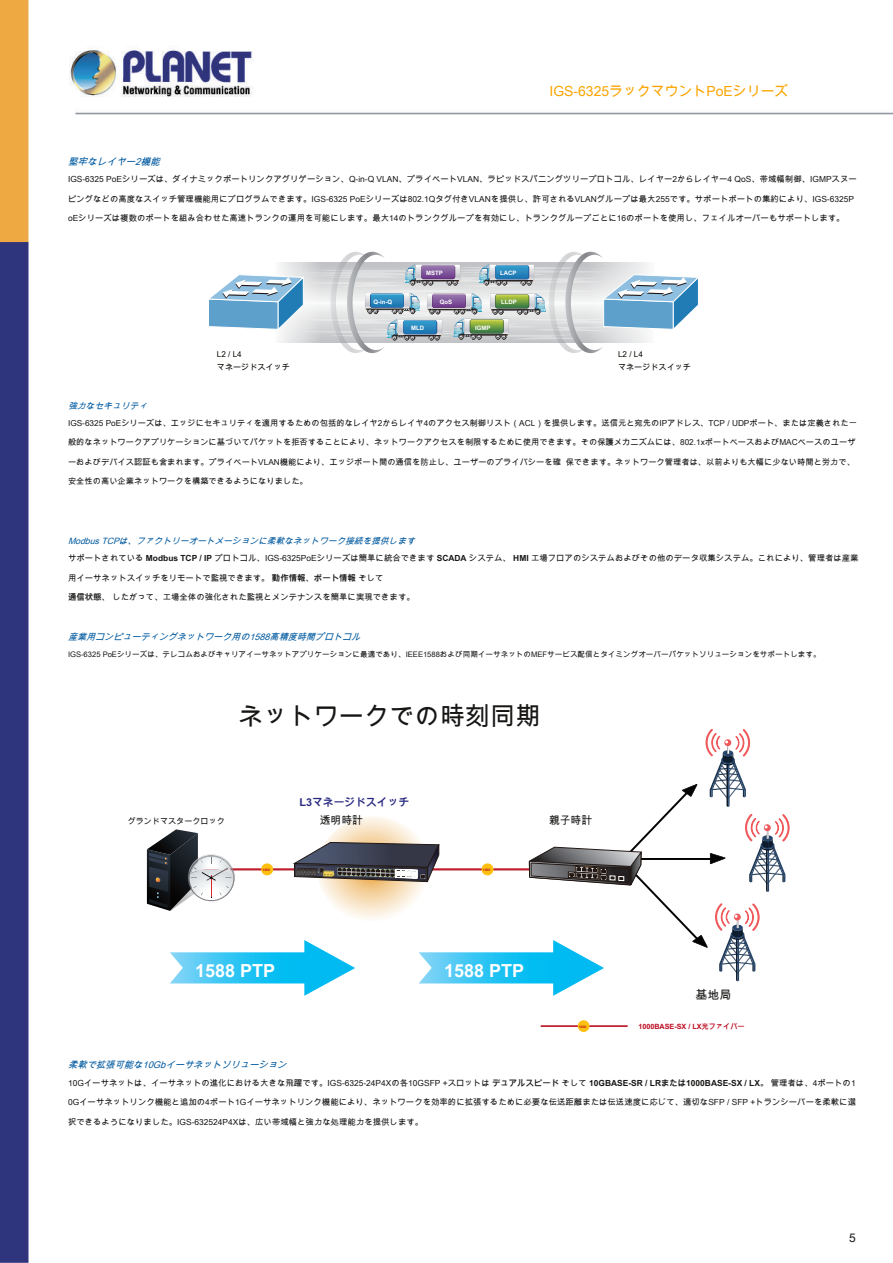
<style>
.page{position:relative;width:893px;height:1263px;background:#fff}
.page>*{position:absolute;margin:0;border:0;box-sizing:border-box;transform-origin:0 0}
.t1{font:25.2px "Arial Unicode MS";color:#171615}
.t2{font:700 18px "Arial Unicode MS";color:#fff}
.t3{font:13.95px "Arial Unicode MS";color:#fca400}
.t4{font:12px "Arial Unicode MS";color:#171615}
.t5{font:700 10.8px "Arial Unicode MS";color:#27297f}
.t6{font:10.8px "Arial Unicode MS";color:#171615}
.t7{font:italic 9.6px "Arial Unicode MS";color:#005aa0}
.t8{font:italic 9.3px "Arial Unicode MS";color:#005aa0}
.t9{font:italic 9px "Arial Unicode MS";color:#005aa0}
.t10{font:italic 8.85px "Arial Unicode MS";color:#005aa0}
.t11{font:italic 8.7px "Arial Unicode MS";color:#005aa0}
.t12{font:8.4px "Arial Unicode MS";color:#171615}
.t13{font:8.25px "Arial Unicode MS";color:#171615}
.t14{font:8.1px/12.8px "Arial Unicode MS";color:#0a0a04}
.t15{font:8.1px "Arial Unicode MS";color:#171615}
.t16{font:7.65px "Arial Unicode MS";color:#171615}
.t17{font:700 7.2px "Arial Unicode MS";color:#bb091e}
.t18{font:700 6px "Arial Unicode MS";color:#fff}
.t19{font:700 3.3px "Arial Unicode MS";color:#bb091e}
.s1{font-weight:700}
</style>
<div class="page">
<img style="left:0;top:0;width:893px;height:1263px">
<svg style="left:206px;top:252px;width:494px;height:101px"></svg>
<hr style="left:541px;top:1025px;width:87px;height:2px;background:#be1d2c">
<div style="left:578px;top:1020px;width:11px;height:12px;background:#fdc011;border-radius:50%"></div>
<svg style="left:147px;top:728px;width:643px;height:268px"></svg>
<h3 class="t3" style="left:550px;top:82px;width:240px">IGS-6325ラックマウントPoEシリーズ</h3>
<p class="t7" style="left:68px;top:155px;width:97px">堅牢なレイヤー2機能</p>
<p class="t12" style="left:68px;top:173px;width:790px">IGS-6325 PoEシリーズは、ダイナミックポートリンクアグリゲーション、Q-in-Q VLAN、プライベートVLAN、ラピッドスパニングツリープロトコル、レイヤー2からレイヤー4 QoS、帯域幅制御、IGMPスヌー</p>
<p class="t12" style="left:68px;top:193px;width:787px">ピングなどの高度なスイッチ管理機能用にプログラムできます。IGS-6325 PoEシリーズは802.1Qタグ付きVLANを提供し、許可されるVLANグループは最大255です。サポートポートの集約により、IGS-6325P</p>
<p class="t12" style="left:68px;top:212px;width:778px">oEシリーズは複数のポートを組み合わせた高速トランクの運用を可能にします。最大14のトランクグループを有効にし、トランクグループごとに16のポートを使用し、フェイルオーバーもサポートします。</p>
<p class="t18" style="left:426px;top:269px;width:18px">MSTP</p>
<p class="t18" style="left:500px;top:269px;width:18px">LACP</p>
<p class="t18" style="left:373px;top:298px;width:20px">Q-in-Q</p>
<p class="t18" style="left:440px;top:298px;width:14px">QoS</p>
<p class="t18" style="left:501px;top:298px;width:17px">LLDP</p>
<p class="t18" style="left:411px;top:323px;width:14px">MLD</p>
<p class="t18" style="left:475px;top:323px;width:17px">IGMP</p>
<p class="t14" style="left:217px;top:348px;width:74px">L2 / L4<br>マネージドスイッチ</p>
<p class="t14" style="left:618px;top:348px;width:74px">L2 / L4<br>マネージドスイッチ</p>
<p class="t10" style="left:68px;top:399px;width:84px">強力なセキュリティ</p>
<p class="t13" style="left:68px;top:417px;width:790px">IGS-6325 PoEシリーズは、エッジにセキュリティを適用するための包括的なレイヤ2からレイヤ4のアクセス制御リスト（ACL）を提供します。送信元と宛先のIPアドレス、TCP / UDPポート、または定義された一</p>
<p class="t13" style="left:68px;top:437px;width:789px">般的なネットワークアプリケーションに基づいてパケットを拒否することにより、ネットワークアクセスを制限するために使用できます。その保護メカニズムには、802.1xポートベースおよびMACベースのユーザ</p>
<p class="t13" style="left:68px;top:456px;width:789px">ーおよびデバイス認証も含まれます。プライベートVLAN機能により、エッジポート間の通信を防止し、ユーザーのプライバシーを確 保できます。ネットワーク管理者は、以前よりも大幅に少ない時間と労力で、</p>
<p class="t13" style="left:68px;top:476px;width:241px">安全性の高い企業ネットワークを構築できるようになりました。</p>
<p class="t11" style="left:68px;top:534px;width:352px">ModbusTCPは、ファクトリーオートメーションに柔軟なネットワーク接続を提供します</p>
<p class="t12" style="left:68px;top:552px;width:792px">サポートされている <span class="s1">Modbus TCP / IP</span> プロトコル、IGS-6325PoEシリーズは簡単に統合できます <span class="s1">SCADA</span> システム、 <span class="s1">HMI</span> 工場フロアのシステムおよびその他のデータ収集システム。これにより、管理者は産業</p>
<p class="t12" style="left:68px;top:571px;width:317px">用イーサネットスイッチをリモートで監視できます。 <span class="s1">動作情報、ポート情報</span> そして</p>
<p class="t12" style="left:68px;top:591px;width:348px"><span class="s1">通信状態、</span> したがって、工場全体の強化された監視とメンテナンスを簡単に実現できます。</p>
<p class="t9" style="left:68px;top:630px;width:297px">産業用コンピューティングネットワーク用の1588高精度時間プロトコル</p>
<p class="t16" style="left:68px;top:649px;width:754px">IGS-6325 PoEシリーズは、テレコムおよびキャリアイーサネットアプリケーションに最適であり、IEEE1588および同期イーサネットのMEFサービス配信とタイミングオーバーパケットソリューションをサポートします。</p>
<h1 class="t1" style="left:238px;top:698px;width:304px">ネットワークでの時刻同期</h1>
<p class="t5" style="left:299px;top:794px;width:111px">L3マネージドスイッチ</p>
<p class="t15" style="left:128px;top:815px;width:99px">グランドマスタークロック</p>
<p class="t6" style="left:320px;top:812px;width:45px">透明時計</p>
<p class="t6" style="left:549px;top:812px;width:45px">親子時計</p>
<p class="t19" style="left:262px;top:867px;width:9px">1000</p>
<p class="t19" style="left:483px;top:867px;width:9px">1000</p>
<h2 class="t2" style="left:195px;top:958px;width:82px">1588 PTP</h2>
<h2 class="t2" style="left:444px;top:958px;width:82px">1588 PTP</h2>
<h3 class="t4" style="left:695px;top:986px;width:38px">基地局</h3>
<p class="t19" style="left:579px;top:1024px;width:9px">1000</p>
<p class="t17" style="left:638px;top:1022px;width:108px">1000BASE-SX / LX光ファイバー</p>
<p class="t8" style="left:68px;top:1058px;width:224px">柔軟で拡張可能な10Gbイーサネットソリューション</p>
<p class="t12" style="left:68px;top:1077px;width:789px">10Gイーサネットは、イーサネットの進化における大きな飛躍です。IGS-6325-24P4Xの各10GSFP +スロットは <span class="s1">デュアルスピード</span> そして <span class="s1">10GBASE-SR / LRまたは1000BASE-SX / LX。</span> 管理者は、4ポートの1</p>
<p class="t12" style="left:68px;top:1096px;width:790px">0Gイーサネットリンク機能と追加の4ポート1Gイーサネットリンク機能により、ネットワークを効率的に拡張するために必要な伝送距離または伝送速度に応じて、適切なSFP / SFP +トランシーバーを柔軟に選</p>
<p class="t12" style="left:68px;top:1116px;width:357px">択できるようになりました。IGS-632524P4Xは、広い帯域幅と強力な処理能力を提供します。</p>
<h3 class="t4" style="left:849px;top:1229px;width:8px">5</h3>
</div>
